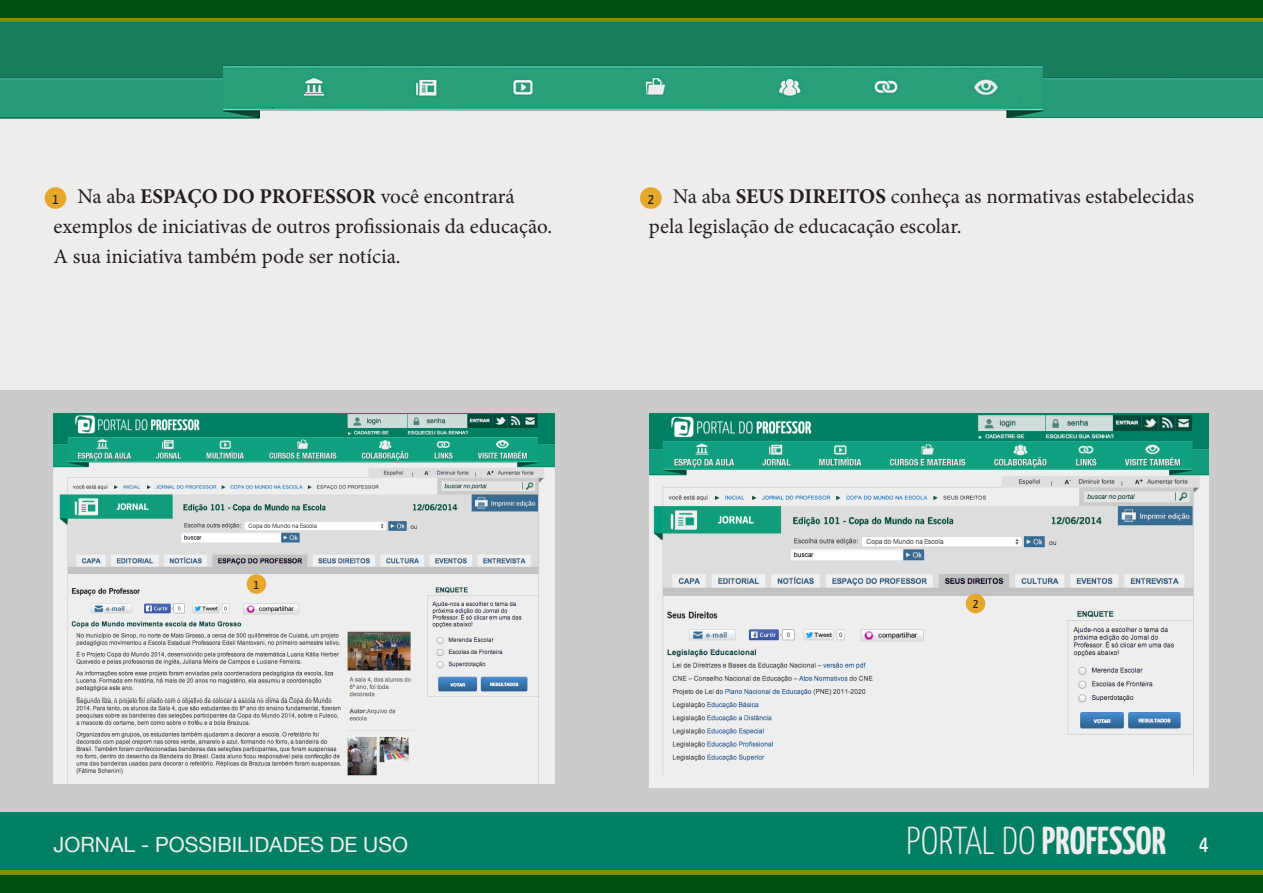
<style>
.page{position:relative;width:1263px;height:893px;background:#efedec}
.page>*{position:absolute;margin:0;border:0;box-sizing:border-box;transform-origin:0 0}
.t1{font:700 39px "Kaffeesatz";color:#eee}
.t2{font:21px/30px "Minion Pro";color:#231f20}
.t3{font:21px "Helvetica Neue";color:#eee}
.t4{font:14.85px "Kaffeesatz";color:#231f20}
.t5{font:13.35px "Kaffeesatz";color:#231f20}
.s1{font-weight:700}
.s2{font-weight:300}
.s3{font-weight:400;font-size:24px;color:#fff}
</style>
<div class="page">
<div style="left:0;top:0;width:1263px;height:44px;background:#00510f"></div>
<svg style="left:0;top:19px;width:1263px;height:4px;background:#658b1a"></svg>
<div style="left:0;top:849px;width:1263px;height:44px;background:#00510f"></div>
<div style="left:0;top:812px;width:1263px;height:60px;background:#007f62"></div>
<hr style="left:0;top:870px;width:1263px;height:4px;background:#7f9004">
<img style="left:0;top:23px;width:1263px;height:96px">
<div style="left:0;top:390px;width:1263px;height:422px;background:#cbcbcb"></div>
<div style="left:45px;top:187px;width:21px;height:22px;background:#e5a82c;border-radius:50%"></div>
<img style="left:54px;top:414px;width:501px;height:370px">
<div style="left:649px;top:414px;width:560px;height:373px;background:#eee"></div>
<img style="left:649px;top:414px;width:560px;height:360px">
<div style="left:640px;top:187px;width:22px;height:22px;background:#e5a82c;border-radius:50%"></div>
<div style="left:247px;top:574px;width:19px;height:20px;background:#e5a82c;border-radius:50%"></div>
<div style="left:966px;top:594px;width:19px;height:19px;background:#e5a82c;border-radius:50%"></div>
<p class="t2" style="left:54px;top:181px;width:500px;text-indent:24px">Na aba <span class="s1">ESPAÇO DO PROFESSOR</span> você encontrará exemplos de iniciativas de outros profissionais da educação.</p>
<p class="t2" style="left:54px;top:241px;width:349px">A sua iniciativa também pode ser notícia.</p>
<p class="t4" style="left:52px;top:189px;width:8px">1</p>
<p class="t2" style="left:649px;top:181px;width:547px;text-indent:24px">Na aba <span class="s1">SEUS DIREITOS</span> conheça as normativas estabelecidas pela legislação de educacação escolar.</p>
<p class="t4" style="left:648px;top:189px;width:8px">2</p>
<p class="t5" style="left:254px;top:576px;width:7px">1</p>
<p class="t5" style="left:973px;top:596px;width:7px">2</p>
<p class="t3" style="left:54px;top:830px;width:356px">JORNAL - POSSIBILIDADES DE USO</p>
<h1 class="t1" style="left:906px;top:816px;width:304px"><span class="s2">PORTAL DO</span> PROFESSOR <span class="s3">4</span></h1>
</div>
